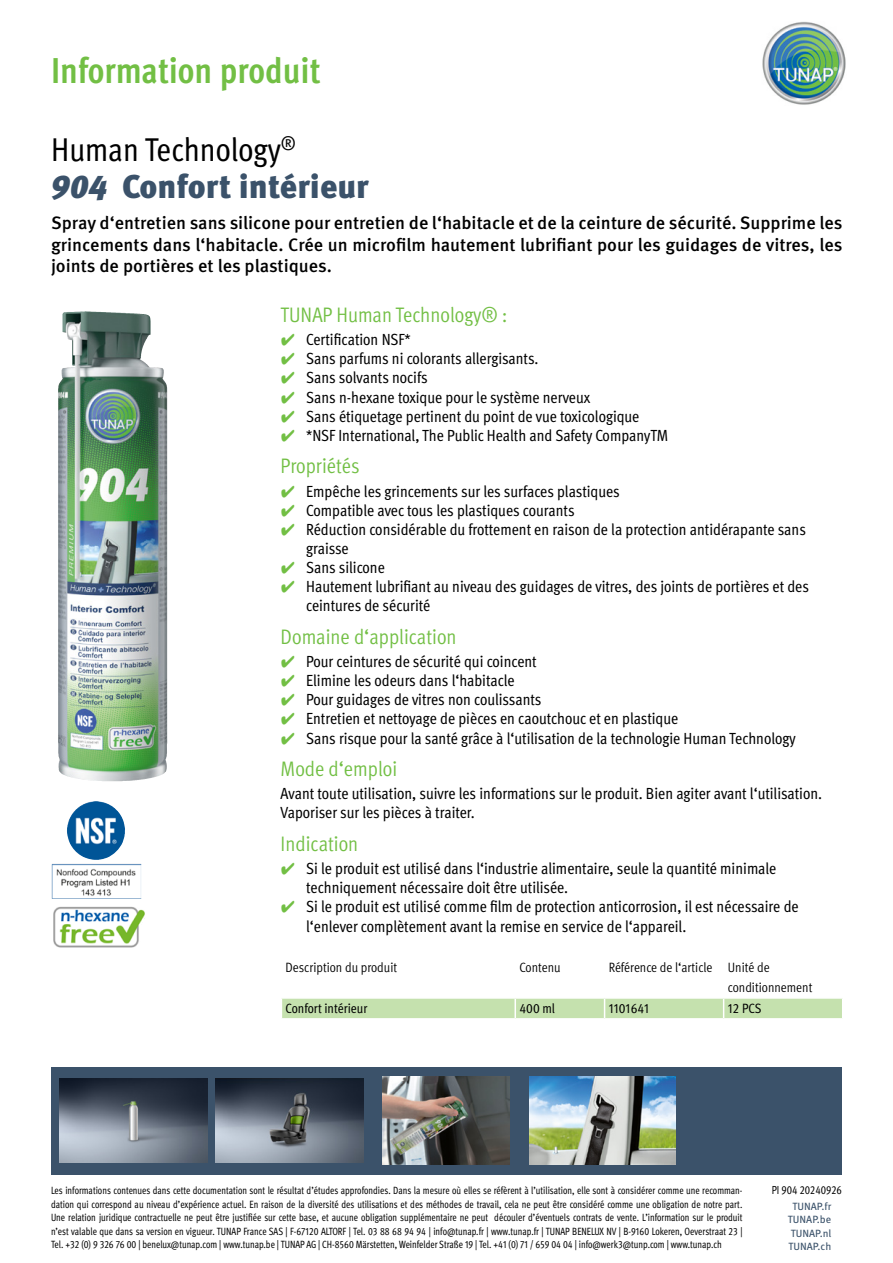
<style>
.page{position:relative;width:893px;height:1263px;background:#fff}
.page>*{position:absolute;margin:0;border:0;box-sizing:border-box;transform-origin:0 0}
.t1{font:700 condensed 36px "Meta Pro";color:#72bf44}
.t2{font:900 33px "Meta Pro";color:#3b526a}
.t3{font:condensed 33px "Meta Pro";color:#000}
.t4{font:condensed 21px "Meta Pro";color:#72bf44}
.t5{font:500 18px/21.6px "Meta Pro";color:#000;text-align:justify}
.t6{font:condensed 16.2px/19px "Meta Pro";color:#000}
.t7{font:condensed 13.5px/19.2px "Meta Pro";color:#000}
.t8{font:condensed 13.5px "Meta Pro";color:#000}
.t9{font:condensed 11.7px "Meta Pro";color:#000;scale:.92 1}
.t10{font:condensed 10.5px/13.5px "Meta Pro";color:#000;text-align:justify;scale:.92 1}
.t11{font:10.5px/13.5px "Meta Pro";color:#3b526a;text-align:center}
.s1{font-style:italic}
.s2{font-family:"Wuerth Global";font-stretch:normal;color:#72bf44}
</style>
<div class="page">
<img style="left:762px;top:21px;width:84px;height:84px">
<div style="left:51px;top:1068px;width:790px;height:107px;background:#3b526a"></div>
<img style="left:59px;top:1079px;width:148px;height:83px">
<img style="left:216px;top:1079px;width:148px;height:83px">
<img style="left:383px;top:1076px;width:126px;height:89px">
<img style="left:529px;top:1076px;width:147px;height:89px">
<img style="left:58px;top:311px;width:109px;height:470px">
<svg style="left:281px;top:998px;width:562px;height:21px;background:#c9e3b4"></svg>
<hr style="left:724px;top:1018px;width:119px;height:2px;background:#fff">
<img style="left:67px;top:801px;width:58px;height:59px">
<img style="left:53px;top:906px;width:88px;height:42px">
<h1 class="t1" style="left:51px;top:43px;width:271px">Information produit</h1>
<h2 class="t3" style="left:51px;top:125px;width:246px">Human Technology<sup>®</sup></h2>
<h2 class="t2" style="left:51px;top:161px;width:319px"><span class="s1">904</span> Confort intérieur</h2>
<p class="t5" style="left:51px;top:211px;width:793px">Spray d‘entretien sans silicone pour entretien de l‘habitacle et de la ceinture de sécurité. Supprime les grincements dans l‘habitacle. Crée un microfilm hautement lubrifiant pour les guidages de vitres, les joints de portières et les plastiques.</p>
<p class="t4" style="left:281px;top:299px;width:228px">TUNAP Human Technology® :</p>
<p class="t6" style="left:281px;top:329px;width:132px"><span class="s2">✔</span> Certification NSF*</p>
<p class="t6" style="left:281px;top:348px;width:259px"><span class="s2">✔</span> Sans parfums ni colorants allergisants.</p>
<p class="t6" style="left:281px;top:367px;width:149px"><span class="s2">✔</span> Sans solvants nocifs</p>
<p class="t6" style="left:281px;top:386px;width:311px"><span class="s2">✔</span> Sans n-hexane toxique pour le système nerveux</p>
<p class="t6" style="left:281px;top:405px;width:360px"><span class="s2">✔</span> Sans étiquetage pertinent du point de vue toxicologique</p>
<p class="t6" style="left:281px;top:424px;width:389px"><span class="s2">✔</span> *NSF International, The Public Health and Safety CompanyTM</p>
<p class="t4" style="left:281px;top:451px;width:80px">Propriétés</p>
<p class="t6" style="left:281px;top:480px;width:341px"><span class="s2">✔</span> Empêche les grincements sur les surfaces plastiques</p>
<p class="t6" style="left:281px;top:499px;width:296px"><span class="s2">✔</span> Compatible avec tous les plastiques courants</p>
<p class="t6" style="left:306px;top:518px;width:501px;text-indent:-26px"><span class="s2">✔</span> Réduction considérable du frottement en raison de la protection antidérapante sans graisse</p>
<p class="t6" style="left:281px;top:557px;width:106px"><span class="s2">✔</span> Sans silicone</p>
<p class="t6" style="left:306px;top:576px;width:504px;text-indent:-26px"><span class="s2">✔</span> Hautement lubrifiant au niveau des guidages de vitres, des joints de portières et des ceintures de sécurité</p>
<p class="t4" style="left:281px;top:621px;width:177px">Domaine d‘application</p>
<p class="t6" style="left:281px;top:651px;width:258px"><span class="s2">✔</span> Pour ceintures de sécurité qui coincent</p>
<p class="t6" style="left:281px;top:670px;width:235px"><span class="s2">✔</span> Elimine les odeurs dans l‘habitacle</p>
<p class="t6" style="left:281px;top:689px;width:262px"><span class="s2">✔</span> Pour guidages de vitres non coulissants</p>
<p class="t6" style="left:281px;top:708px;width:399px"><span class="s2">✔</span> Entretien et nettoyage de pièces en caoutchouc et en plastique</p>
<p class="t6" style="left:281px;top:727px;width:517px"><span class="s2">✔</span> Sans risque pour la santé grâce à l‘utilisation de la technologie Human Technology</p>
<p class="t4" style="left:281px;top:753px;width:118px">Mode d‘emploi</p>
<p class="t6" style="left:281px;top:783px;width:543px">Avant toute utilisation, suivre les informations sur le produit. Bien agiter avant l‘utilisation.<br>Vaporiser sur les pièces à traiter.</p>
<p class="t4" style="left:281px;top:828px;width:79px">Indication</p>
<p class="t6" style="left:306px;top:858px;width:472px;text-indent:-26px"><span class="s2">✔</span> Si le produit est utilisé dans l‘industrie alimentaire, seule la quantité minimale techniquement nécessaire doit être utilisée.</p>
<p class="t6" style="left:306px;top:896px;width:494px;text-indent:-26px"><span class="s2">✔</span> Si le produit est utilisé comme film de protection anticorrosion, il est nécessaire de l‘enlever complètement avant la remise en service de l‘appareil.</p>
<p class="t7" style="left:286px;top:957px;width:113px">Description du produit</p>
<p class="t7" style="left:519px;top:957px;width:43px">Contenu</p>
<p class="t7" style="left:728px;top:957px;width:86px;text-indent:-119px">Référence de l‘article Unité de conditionnement</p>
<p class="t8" style="left:286px;top:998px;width:83px">Confort intérieur</p>
<p class="t8" style="left:519px;top:998px;width:37px">400 ml</p>
<p class="t8" style="left:609px;top:998px;width:42px">1101641</p>
<p class="t8" style="left:728px;top:998px;width:35px">12 PCS</p>
<p class="t10" style="left:51px;top:1183px;width:753px">Les informations contenues dans cette documentation sont le résultat d’études approfondies. Dans la mesure où elles se réfèrent à l’utilisation, elle sont à considérer comme une recomman&shy;dation qui correspond au niveau d’expérience actuel. En raison de la diversité des utilisations et des méthodes de travail, cela ne peut être considéré comme une obligation de notre part.<br>Une relation juridique contractuelle ne peut être justifiée sur cette base, et aucune obligation supplémentaire ne peut découler d’éventuels contrats de vente. L’information sur le produit n’est valable que dans sa version en vigueur. TUNAP France SAS | F-67120 ALTORF | Tel. 03 88 68 94 94 | info@tunap.fr | www.tunap.fr | TUNAP BENELUX NV | B-9160 Lokeren, Oeverstraat 23 | Tel. +32 (0) 9 326 76 00 | benelux@tunap.com | www.tunap.be | TUNAP AG | CH-8560 Märstetten, Weinfelder Straße 19 | Tel. +41 (0) 71 / 659 04 04 | info@werk3@tunp.com | www.tunap.ch</p>
<p class="t9" style="left:772px;top:1181px;width:78px">PI 904 20240926</p>
<p class="t11" style="left:788px;top:1198px;width:45px">TUNAP.fr<br>TUNAP.be<br>TUNAP.nl<br>TUNAP.ch</p>
</div>
